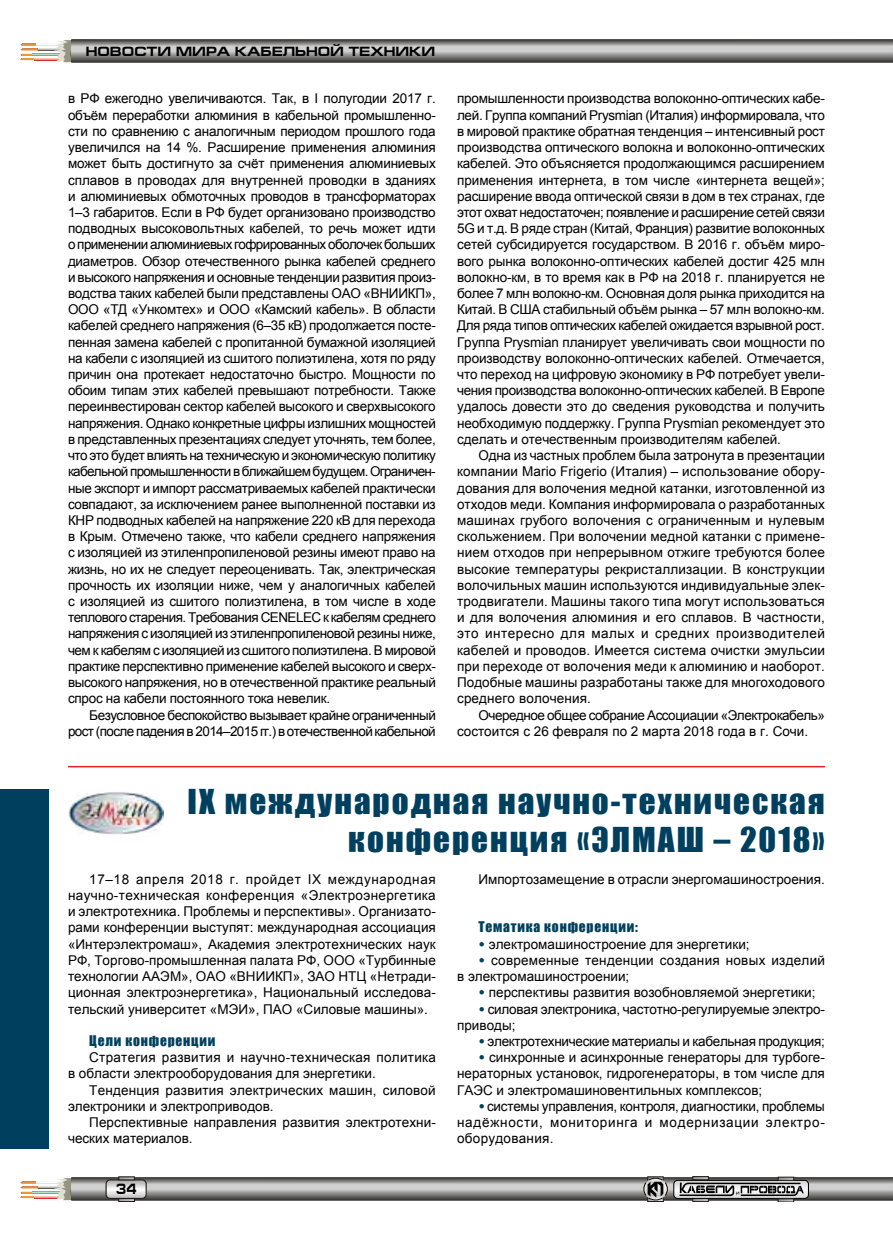
<style>
.page{position:relative;width:893px;height:1234px;background:#fff}
.page>*{position:absolute;margin:0;border:0;box-sizing:border-box;transform-origin:0 0}
.t1{font:31.5px/37.8px "Impact";letter-spacing:.06em;color:#00405e;text-align:right;scale:1.05 1}
.t2{font:700 15px "Europe Ext";color:#000;scale:.8 1}
.t3{font:13.5px/16.2px "Arial";color:#000;text-align:justify}
.t4{font:13.5px/16.2px "Arial";letter-spacing:-.035em;color:#000;text-align:right}
.t5{font:13.5px/16.2px "Arial";letter-spacing:.02em;color:#000}
.t6{font:13.5px "Arial";letter-spacing:-.02em;color:#000}
.t7{font:13.5px "Impact";letter-spacing:.06em;color:#00405e}
.t8{font:700 13.5px "Europe Ext";color:#000}
.s1{font-weight:900;color:#00405e}
</style>
<div class="page">
<svg style="left:21px;top:1176px;width:872px;height:25px"></svg>
<svg style="left:21px;top:39px;width:872px;height:24px"></svg>
<hr style="left:68px;top:765px;width:757px;height:2px;background:#ed1f24">
<img style="left:68px;top:792px;width:95px;height:42px">
<div style="left:0;top:789px;width:48px;height:360px;background:#00405e"></div>
<p class="t8" style="left:86px;top:44px;width:351px">НОВОСТИ МИРА КАБЕЛЬНОЙ ТЕХНИКИ</p>
<p class="t3" style="left:68px;top:90px;width:369px">в РФ ежегодно увеличиваются. Так, в I полугодии 2017 г. объём переработки алюминия в кабельной промышленно&shy;сти по сравнению с аналогичным периодом прошлого года увеличился на 14 %. Расширение применения алюминия может быть достигнуто за счёт применения алюминиевых сплавов в проводах для внутренней проводки в зданиях и алюминиевых обмоточных проводов в трансформаторах 1–3 габаритов. Если в РФ будет организовано производство подводных высоковольтных кабелей, то речь может идти о применении алюминиевых гофрированных оболочек больших диаметров. Обзор отечественного рынка кабелей среднего и высокого напряжения и основные тенденции развития произ&shy;водства таких кабелей были представлены ОАО «ВНИИКП», ООО «ТД «Ункомтех» и ООО «Камский кабель». В области кабелей среднего напряжения (6–35 кВ) продолжается посте&shy;пенная замена кабелей с пропитанной бумажной изоляцией на кабели с изоляцией из сшитого полиэтилена, хотя по ряду причин она протекает недостаточно быстро. Мощности по обоим типам этих кабелей превышают потребности. Также переинвестирован сектор кабелей высокого и сверхвысокого напряжения. Однако конкретные цифры излишних мощностей в представленных презентациях следует уточнять, тем более, что это будет влиять на техническую и экономическую политику кабельной промышленности в ближайшем будущем. Ограничен&shy;ные экспорт и импорт рассматриваемых кабелей практически совпадают, за исключением ранее выполненной поставки из КНР подводных кабелей на напряжение 220 кВ для перехода в Крым. Отмечено также, что кабели среднего напряжения с изоляцией из этиленпропиленовой резины имеют право на жизнь, но их не следует переоценивать. Так, электрическая прочность их изоляции ниже, чем у аналогичных кабелей с изоляцией из сшитого полиэтилена, в том числе в ходе теплового старения. Требования CENELEC к кабелям среднего напряжения с изоляцией из этиленпропиленовой резины ниже, чем к кабелям с изоляцией из сшитого полиэтилена. В мировой практике перспективно применение кабелей высокого и сверх&shy;высокого напряжения, но в отечественной практике реальный спрос на кабели постоянного тока невелик.</p>
<p class="t4" style="left:68px;top:706px;width:369px">Безусловное беспокойство вызывает крайне ограниченный рост (после падения в 2014–2015 гг.) в отечественной кабельной</p>
<p class="t3" style="left:457px;top:90px;width:369px">промышленности производства волоконно-оптических кабе&shy;лей. Группа компаний Prysmian (Италия) информировала, что в мировой практике обратная тенденция – интенсивный рост производства оптического волокна и волоконно-оптических кабелей. Это объясняется продолжающимся расширением применения интернета, в том числе «интернета вещей»; расширение ввода оптической связи в дом в тех странах, где этот охват недостаточен; появление и расширение сетей связи 5G и т.д. В ряде стран (Китай, Франция) развитие волоконных сетей субсидируется государством. В 2016 г. объём миро&shy;вого рынка волоконно-оптических кабелей достиг 425 млн волокно-км, в то время как в РФ на 2018 г. планируется не более 7 млн волокно-км. Основная доля рынка приходится на Китай. В США стабильный объём рынка – 57 млн волокно-км.<br>Для ряда типов оптических кабелей ожидается взрывной рост.<br>Группа Prysmian планирует увеличивать свои мощности по производству волоконно-оптических кабелей. Отмечается, что переход на цифровую экономику в РФ потребует увели&shy;чения производства волоконно-оптических кабелей. В Европе удалось довести это до сведения руководства и получить необходимую поддержку. Группа Prysmian рекомендует это сделать и отечественным производителям кабелей.</p>
<p class="t3" style="left:457px;top:447px;width:369px;text-indent:21px">Одна из частных проблем была затронута в презентации компании Mario Frigerio (Италия) – использование обору&shy;дования для волочения медной катанки, изготовленной из отходов меди. Компания информировала о разработанных машинах грубого волочения с ограниченным и нулевым скольжением. При волочении медной катанки с примене&shy;нием отходов при непрерывном отжиге требуются более высокие температуры рекристаллизации. В конструкции волочильных машин используются индивидуальные элек&shy;тродвигатели. Машины такого типа могут использоваться и для волочения алюминия и его сплавов. В частности, это интересно для малых и средних производителей кабелей и проводов. Имеется система очистки эмульсии при переходе от волочения меди к алюминию и наоборот.<br>Подобные машины разработаны также для многоходового среднего волочения.</p>
<p class="t4" style="left:457px;top:706px;width:369px;text-align:left;text-indent:21px">Очередное общее собрание Ассоциации «Электрокабель» состоится с 26 февраля по 2 марта 2018 года в г. Сочи.</p>
<h1 class="t1" style="left:188px;top:782px;width:608px">IX международная научно-техническая конференция «ЭЛМАШ – 2018»</h1>
<p class="t3" style="left:478px;top:870px;width:348px">Импортозамещение в отрасли энергомашиностроения.</p>
<p class="t7" style="left:478px;top:916px;width:161px">Тематика конференции:</p>
<p class="t3" style="left:478px;top:935px;width:273px"><span class="s1">•</span> электромашиностроение для энергетики;</p>
<p class="t3" style="left:457px;top:951px;width:369px;text-indent:21px"><span class="s1">•</span> современные тенденции создания новых изделий в электромашиностроении;</p>
<p class="t3" style="left:478px;top:984px;width:339px"><span class="s1">•</span> перспективы развития возобновляемой энергетики;</p>
<p class="t3" style="left:457px;top:1000px;width:369px;text-indent:21px"><span class="s1">•</span> силовая электроника, частотно-регулируемые электро&shy;приводы;</p>
<p class="t6" style="left:478px;top:1031px;width:348px"><span class="s1">•</span> электротехнические материалы и кабельная продукция;</p>
<p class="t3" style="left:457px;top:1048px;width:369px;text-indent:21px"><span class="s1">•</span> синхронные и асинхронные генераторы для турбоге&shy;нераторных установок, гидрогенераторы, в том числе для ГАЭС и электромашиновентильных комплексов;</p>
<p class="t3" style="left:457px;top:1097px;width:369px;text-indent:21px"><span class="s1">•</span> системы управления, контроля, диагностики, проблемы надёжности, мониторинга и модернизации электро&shy;оборудования.</p>
<p class="t3" style="left:68px;top:870px;width:369px;text-indent:21px">17–18 апреля 2018 г. пройдет IX международная научно-техническая конференция «Электроэнергетика и электротехника. Проблемы и перспективы». Организато&shy;рами конференции выступят: международная ассоциация «Интерэлектромаш», Академия электротехнических наук РФ, Торгово-промышленная палата РФ, ООО «Турбинные технологии ААЭМ», ОАО «ВНИИКП», ЗАО НТЦ «Нетради&shy;ционная электроэнергетика», Национальный исследова&shy;тельский университет «МЭИ», ПАО «Силовые машины».</p>
<p class="t7" style="left:89px;top:1029px;width:128px">Цели конференции</p>
<p class="t5" style="left:68px;top:1048px;width:369px;text-indent:21px">Стратегия развития и научно-техническая политика в области электрооборудования для энергетики.</p>
<p class="t3" style="left:68px;top:1081px;width:369px;text-indent:21px">Тенденция развития электрических машин, силовой электроники и электроприводов.</p>
<p class="t3" style="left:68px;top:1113px;width:369px;text-indent:21px">Перспективные направления развития электротехни&shy;ческих материалов.</p>
<p class="t2" style="left:116px;top:1180px;width:28px">34</p>
</div>
